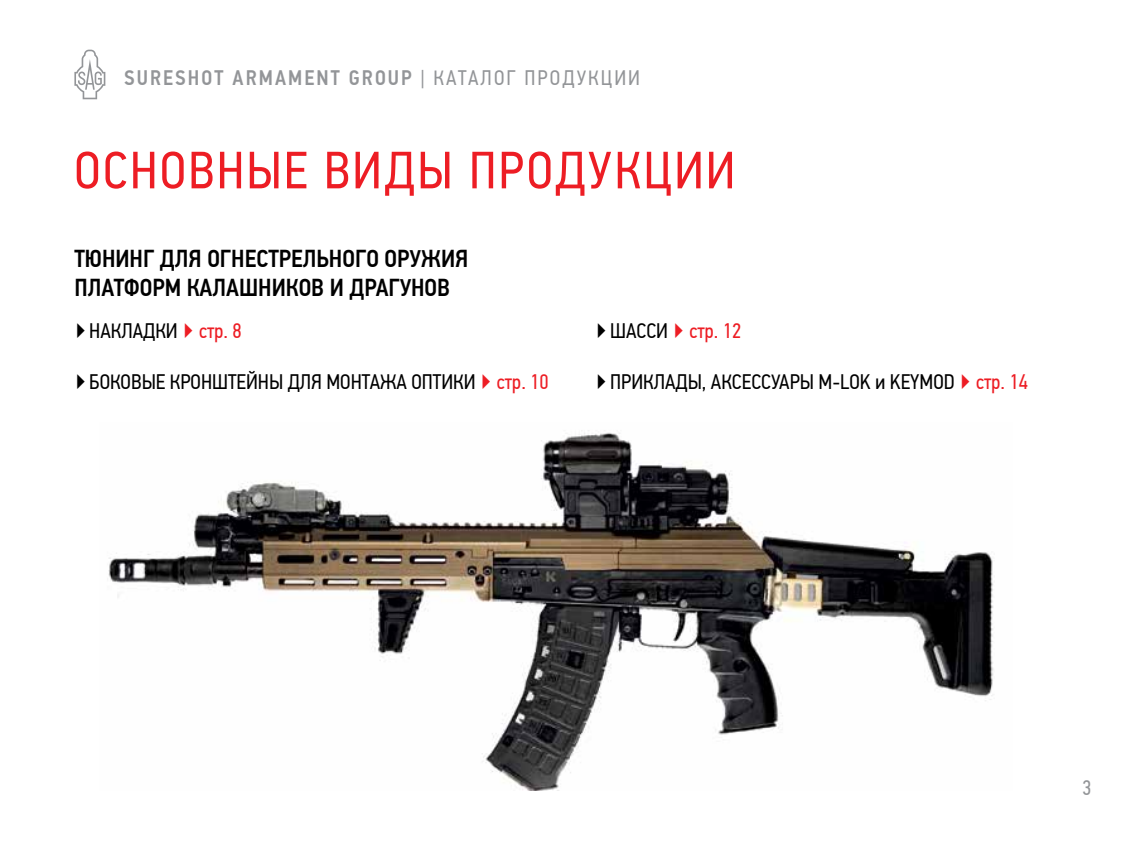
<style>
.page{position:relative;width:1141px;height:844px;background:#fff}
.page>*{position:absolute;margin:0;border:0;box-sizing:border-box;transform-origin:0 0}
.t1{font:52.5px "PF Din Text Cond Pro";letter-spacing:.045em;color:#ed1d24}
.t2{font:500 24.5px/29.4px "PF Din Text Cond Pro";color:#000}
.t3{font:21px "PF Din Text Cond Pro";color:#000}
.t4{font:500 21px "PF Din Text Cond Pro";letter-spacing:.1em;color:#939598}
.t5{font:21px "PF Din Text Cond Pro";color:#ed1d24}
.t6{font:21px "PF Din Text Cond Pro";color:#939598}
.s1{font-weight:400}
.s2{color:#ed1d24}
.s3{color:#000}
</style>
<div class="page">
<svg style="left:74px;top:50px;width:31px;height:49px"></svg>
<img style="left:108px;top:430px;width:886px;height:360px">
<p class="t4" style="left:124px;top:65px;width:518px">SURESHOT ARMAMENT GROUP <span class="s1">| КАТАЛОГ ПРОДУКЦИИ</span></p>
<h1 class="t1" style="left:74px;top:139px;width:662px">ОСНОВНЫЕ ВИДЫ ПРОДУКЦИИ</h1>
<p class="t2" style="left:74px;top:244px;width:395px">ТЮНИНГ ДЛЯ ОГНЕСТРЕЛЬНОГО ОРУЖИЯ<br>ПЛАТФОРМ КАЛАШНИКОВ И ДРАГУНОВ</p>
<p class="t3" style="left:74px;top:319px;width:169px">▶НАКЛАДКИ <span class="s2">▶ стр. 8</span></p>
<p class="t3" style="left:74px;top:369px;width:476px">▶БОКОВЫЕ КРОНШТЕЙНЫ ДЛЯ МОНТАЖА ОПТИКИ <span class="s2">▶ стр. 10</span></p>
<p class="t5" style="left:595px;top:319px;width:148px"><span class="s3">▶ШАССИ</span> ▶ стр. 12</p>
<p class="t3" style="left:595px;top:369px;width:434px">▶ПРИКЛАДЫ, АКСЕССУАРЫ M-LOK и KEYMOD <span class="s2">▶ стр. 14</span></p>
<p class="t6" style="left:1082px;top:775px;width:11px">3</p>
</div>
